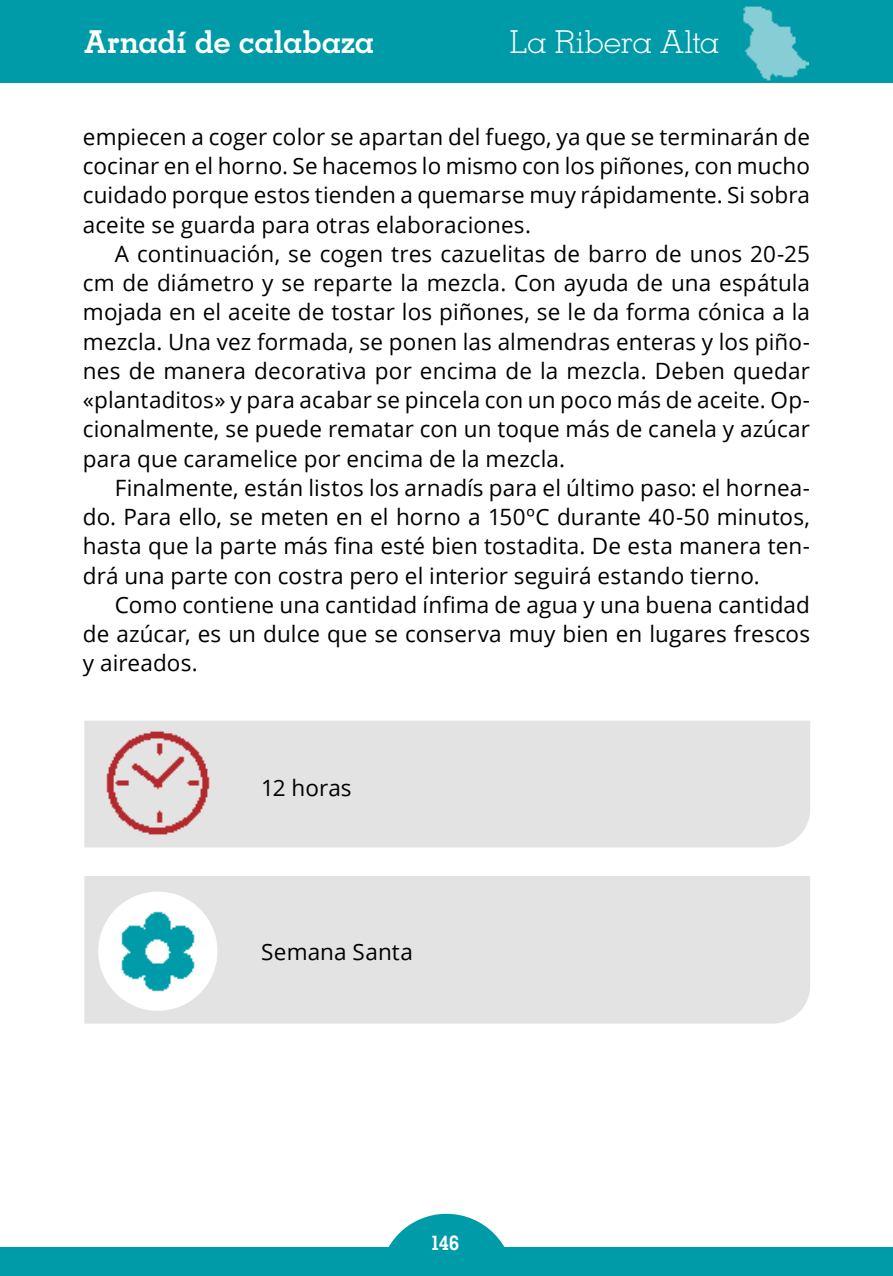
<style>
.page{position:relative;width:893px;height:1276px;background:#fff}
.page>*{position:absolute;margin:0;border:0;box-sizing:border-box;transform-origin:0 0}
.t1{font:700 31.5px "Memphis LT Std";letter-spacing:-.005em;color:#fff}
.t2{font:300 31.5px "Memphis LT Std";letter-spacing:-.005em;color:#fff}
.t3{font:22.5px/29.2px "Open Sans";letter-spacing:.005em;color:#000;text-align:justify}
.t4{font:700 20.25px "Memphis LT Std";color:#fff}
</style>
<div class="page">
<div style="left:0;top:1247px;width:893px;height:29px;background:#009ba8"></div>
<svg style="left:388px;top:1213px;width:117px;height:34px"></svg>
<div style="left:0;top:0;width:893px;height:83px;background:#009ba8"></div>
<img style="left:743px;top:6px;width:66px;height:75px">
<div style="left:84px;top:721px;width:726px;height:126px;background:#e3e3e3"></div>
<img style="left:102px;top:731px;width:112px;height:105px">
<div style="left:84px;top:876px;width:726px;height:147px;background:#e3e3e3"></div>
<div style="left:98px;top:891px;width:119px;height:119px;background:#fff;border-radius:50%"></div>
<img style="left:121px;top:911px;width:74px;height:81px">
<h1 class="t1" style="left:84px;top:22px;width:291px">Arnadí de calabaza</h1>
<h1 class="t2" style="left:510px;top:22px;width:211px">La Ribera Alta</h1>
<p class="t3" style="left:83px;top:121px;width:729px">empiecen a coger color se apartan del fuego, ya que se terminarán de cocinar en el horno. Se hacemos lo mismo con los piñones, con mucho cuidado porque estos tienden a quemarse muy rápidamente. Si sobra aceite se guarda para otras elaboraciones.</p>
<p class="t3" style="left:83px;top:238px;width:729px;text-indent:32px">A continuación, se cogen tres cazuelitas de barro de unos 20-25 cm de diámetro y se reparte la mezcla. Con ayuda de una espátula mojada en el aceite de tostar los piñones, se le da forma cónica a la mezcla. Una vez formada, se ponen las almendras enteras y los piño&shy;nes de manera decorativa por encima de la mezcla. Deben quedar «plantaditos» y para acabar se pincela con un poco más de aceite. Op&shy;cionalmente, se puede rematar con un toque más de canela y azúcar para que caramelice por encima de la mezcla.</p>
<p class="t3" style="left:83px;top:472px;width:729px;text-indent:32px">Finalmente, están listos los arnadís para el último paso: el hornea&shy;do. Para ello, se meten en el horno a 150ºC durante 40-50 minutos, hasta que la parte más fina esté bien tostadita. De esta manera ten&shy;drá una parte con costra pero el interior seguirá estando tierno.</p>
<p class="t3" style="left:83px;top:589px;width:729px;text-indent:32px">Como contiene una cantidad ínfima de agua y una buena cantidad de azúcar, es un dulce que se conserva muy bien en lugares frescos y aireados.</p>
<p class="t3" style="left:261px;top:773px;width:92px">12 horas</p>
<p class="t3" style="left:261px;top:936px;width:153px">Semana Santa</p>
<p class="t4" style="left:430px;top:1229px;width:31px">146</p>
</div>
